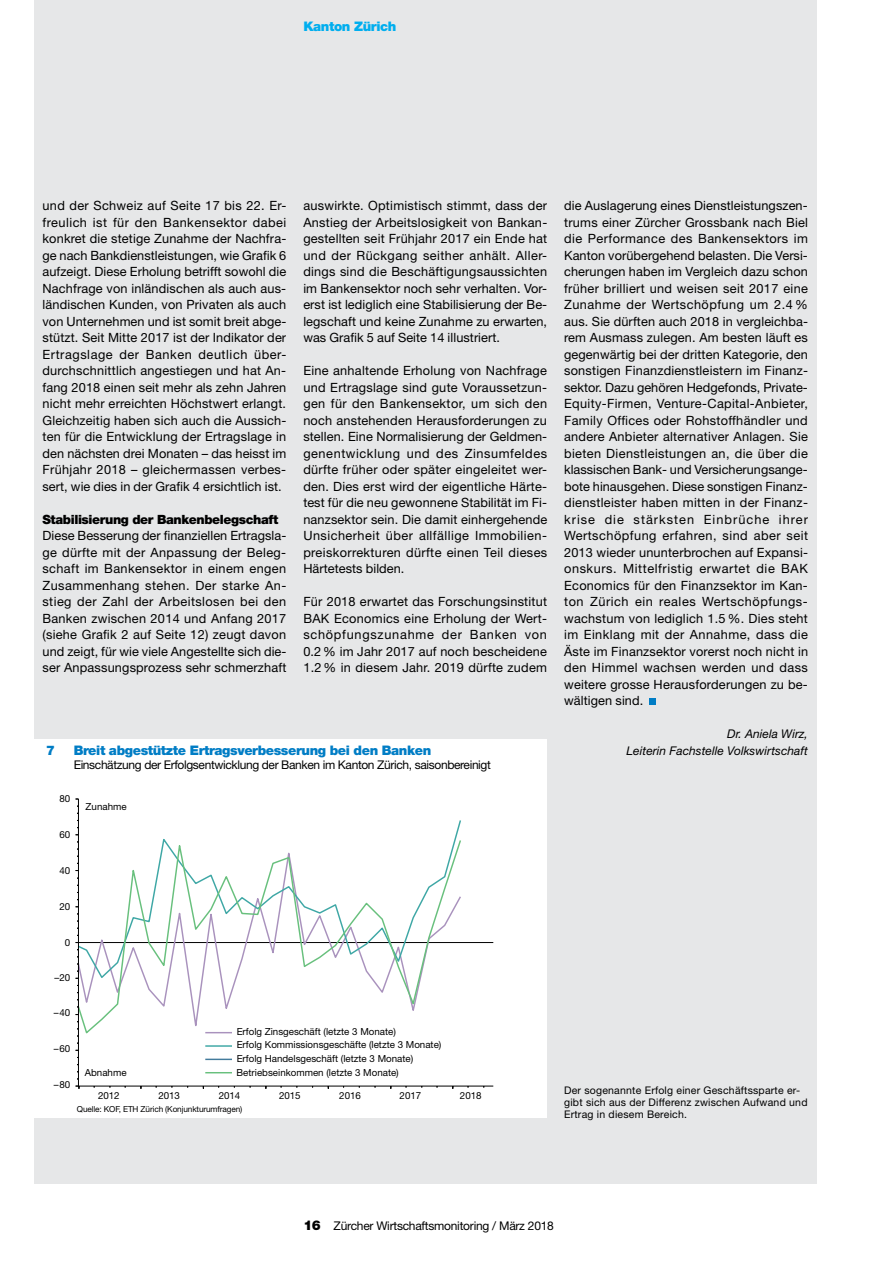
<style>
.page{position:relative;width:893px;height:1263px;background:#fff}
.page>*{position:absolute;margin:0;border:0;box-sizing:border-box;transform-origin:0 0}
.t1{font:900 13.2px "Helvetica Neue LT Std";letter-spacing:-.03em;color:#007dc5}
.t2{font:900 13.2px "Helvetica Neue LT Std";letter-spacing:-.03em;color:#00aeef}
.t3{font:12.75px/16.5px "Helvetica Neue LT Std";letter-spacing:.015em;color:#000;text-align:justify}
.t4{font:900 12.75px "Helvetica Neue LT Std";letter-spacing:-.03em;color:#000}
.t5{font:12px "Helvetica Neue LT Std";letter-spacing:-.03em;color:#000}
.t6{font:italic 12px/16.5px "Helvetica Neue LT Std";letter-spacing:.005em;color:#000;text-align:right}
.t7{font:10.5px/12px "Helvetica Neue LT Std";letter-spacing:.02em;color:#000}
.t8{font:9.75px "Helvetica Neue LT Std";color:#000}
.t9{font:8.25px "Helvetica Neue LT Std";letter-spacing:-.015em;color:#000}
.s1{font-weight:900;font-size:13.5px}
</style>
<div class="page">
<div style="left:34px;top:0;width:782px;height:1184px;background:#e6e7e8"></div>
<svg style="left:650px;top:699px;width:6px;height:6px"></svg>
<div style="left:32px;top:739px;width:515px;height:379px;background:#fff"></div>
<hr style="left:78px;top:942px;width:415px;height:1px;background:#000">
<svg style="left:79px;top:837px;width:383px;height:197px"></svg>
<hr style="left:78px;top:1086px;width:415px;height:1px;background:#000">
<hr style="left:78px;top:799px;width:1px;height:287px;background:#000">
<svg style="left:205px;top:1032px;width:27px;height:1px"></svg>
<hr style="left:205px;top:1045px;width:27px;height:2px;background:#3ea7a5">
<svg style="left:205px;top:1059px;width:27px;height:1px"></svg>
<svg style="left:205px;top:1072px;width:27px;height:1px"></svg>
<p class="t2" style="left:303px;top:18px;width:95px">Kanton Zürich</p>
<p class="t3" style="left:43px;top:197px;width:245px">und der Schweiz auf Seite 17 bis 22. Er&shy;freulich ist für den Bankensektor dabei konkret die stetige Zunahme der Nachfra&shy;ge nach Bankdienstleistungen, wie Grafik 6 aufzeigt. Diese Erholung betrifft sowohl die Nachfrage von inländischen als auch aus&shy;ländischen Kunden, von Privaten als auch von Unternehmen und ist somit breit abge&shy;stützt. Seit Mitte 2017 ist der Indikator der Ertragslage der Banken deutlich über&shy;durchschnittlich angestiegen und hat An&shy;fang 2018 einen seit mehr als zehn Jahren nicht mehr erreichten Höchstwert erlangt.<br>Gleichzeitig haben sich auch die Aussich&shy;ten für die Entwicklung der Ertragslage in den nächsten drei Monaten – das heisst im Frühjahr 2018 – gleichermassen verbes&shy;sert, wie dies in der Grafik 4 ersichtlich ist.</p>
<p class="t4" style="left:43px;top:511px;width:237px">Stabilisierung der Bankenbelegschaft</p>
<p class="t3" style="left:43px;top:527px;width:245px">Diese Besserung der finanziellen Ertragsla&shy;ge dürfte mit der Anpassung der Beleg&shy;schaft im Bankensektor in einem engen Zusammenhang stehen. Der starke An&shy;stieg der Zahl der Arbeitslosen bei den Banken zwischen 2014 und Anfang 2017 (siehe Grafik 2 auf Seite 12) zeugt davon und zeigt, für wie viele Angestellte sich die&shy;ser Anpassungsprozess sehr schmerzhaft</p>
<p class="t3" style="left:303px;top:197px;width:245px">auswirkte. Optimistisch stimmt, dass der Anstieg der Arbeitslosigkeit von Bankan&shy;gestellten seit Frühjahr 2017 ein Ende hat und der Rückgang seither anhält. Aller&shy;dings sind die Beschäftigungsaussichten im Bankensektor noch sehr verhalten. Vor&shy;erst ist lediglich eine Stabilisierung der Be&shy;legschaft und keine Zunahme zu erwarten, was Grafik 5 auf Seite 14 illustriert.</p>
<p class="t3" style="left:303px;top:362px;width:245px">Eine anhaltende Erholung von Nachfrage und Ertragslage sind gute Voraussetzun&shy;gen für den Bankensektor, um sich den noch anstehenden Herausforderungen zu stellen. Eine Normalisierung der Geldmen&shy;genentwicklung und des Zinsumfeldes dürfte früher oder später eingeleitet wer&shy;den. Dies erst wird der eigentliche Härte&shy;test für die neu gewonnene Stabilität im Fi&shy;nanzsektor sein. Die damit einhergehende Unsicherheit über allfällige Immobilien&shy;preiskorrekturen dürfte einen Teil dieses Härtetests bilden.</p>
<p class="t3" style="left:303px;top:593px;width:245px">Für 2018 erwartet das Forschungsinstitut BAK Economics eine Erholung der Wert&shy;schöpfungszunahme der Banken von 0.2% im Jahr 2017 auf noch bescheidene 1.2% in diesem Jahr. 2019 dürfte zudem</p>
<p class="t1" style="left:46px;top:742px;width:10px">7</p>
<p class="t1" style="left:74px;top:742px;width:359px">Breit abgestützte Ertragsverbesserung bei den Banken</p>
<p class="t5" style="left:74px;top:757px;width:419px">Einschätzung der Erfolgsentwicklung der Banken im Kanton Zürich, saisonbereinigt</p>
<p class="t8" style="left:59px;top:793px;width:12px">80</p>
<p class="t8" style="left:59px;top:829px;width:12px">60</p>
<p class="t8" style="left:59px;top:864px;width:12px">40</p>
<p class="t8" style="left:86px;top:801px;width:43px">Zunahme</p>
<p class="t8" style="left:59px;top:900px;width:12px">20</p>
<p class="t8" style="left:65px;top:936px;width:7px">0</p>
<p class="t8" style="left:55px;top:971px;width:17px">–20</p>
<p class="t8" style="left:54px;top:1007px;width:18px">–40</p>
<p class="t8" style="left:54px;top:1043px;width:18px">–60</p>
<p class="t8" style="left:54px;top:1079px;width:18px">–80</p>
<p class="t8" style="left:237px;top:1025px;width:161px">Erfolg Zinsgeschäft (letzte 3 Monate)</p>
<p class="t8" style="left:237px;top:1053px;width:178px">Erfolg Handelsgeschäft (letzte 3 Monate)</p>
<p class="t8" style="left:237px;top:1039px;width:206px">Erfolg Kommissionsgeschäfte (letzte 3 Monate)</p>
<p class="t8" style="left:237px;top:1067px;width:164px">Betriebseinkommen (letzte 3 Monate)</p>
<p class="t8" style="left:85px;top:1067px;width:43px">Abnahme</p>
<p class="t8" style="left:98px;top:1089px;width:23px">2012</p>
<p class="t8" style="left:158px;top:1089px;width:23px">2013</p>
<p class="t8" style="left:219px;top:1089px;width:23px">2014</p>
<p class="t8" style="left:279px;top:1089px;width:23px">2015</p>
<p class="t8" style="left:339px;top:1090px;width:23px">2016</p>
<p class="t8" style="left:400px;top:1090px;width:23px">2017</p>
<p class="t8" style="left:460px;top:1090px;width:23px">2018</p>
<p class="t9" style="left:77px;top:1104px;width:167px">Quelle: KOF, ETH Zürich (Konjunkturumfragen)</p>
<p class="t3" style="left:564px;top:197px;width:245px;text-align:left">die Auslagerung eines Dienstleistungszen&shy;trums einer Zürcher Grossbank nach Biel die Performance des Bankensektors im Kanton vorübergehend belasten. Die Versi&shy;cherungen haben im Vergleich dazu schon früher brilliert und weisen seit 2017 eine Zunahme der Wertschöpfung um 2.4 % aus. Sie dürften auch 2018 in vergleichba&shy;rem Ausmass zulegen. Am besten läuft es gegenwärtig bei der dritten Kategorie, den sonstigen Finanzdienstleistern im Finanz&shy;sektor. Dazu gehören Hedgefonds, Private-Equity-Firmen, Venture-Capital-Anbieter, Family Offices oder Rohstoffhändler und andere Anbieter alternativer Anlagen. Sie bieten Dienstleistungen an, die über die klassischen Bank- und Versicherungsange&shy;bote hinausgehen. Diese sonstigen Finanz&shy;dienstleister haben mitten in der Finanz&shy;krise die stärksten Einbrüche ihrer Wertschöpfung erfahren, sind aber seit 2013 wieder ununterbrochen auf Expansi&shy;onskurs. Mittelfristig erwartet die BAK Economics für den Finanzsektor im Kan&shy;ton Zürich ein reales Wertschöpfungs&shy;wachstum von lediglich 1.5 %. Dies steht im Einklang mit der Annahme, dass die Äste im Finanzsektor vorerst noch nicht in den Himmel wachsen werden und dass weitere grosse Herausforderungen zu be&shy;wältigen sind.</p>
<p class="t6" style="left:627px;top:725px;width:183px">Dr. Aniela Wirz,<br>Leiterin Fachstelle Volkswirtschaft</p>
<p class="t7" style="left:564px;top:1084px;width:245px">Der sogenannte Erfolg einer Geschäftssparte er&shy;gibt sich aus der Differenz zwischen Aufwand und<br>Ertrag in diesem Bereich.</p>
<p class="t5" style="left:303px;top:1219px;width:252px"><span class="s1">16</span> Zürcher Wirtschaftsmonitoring / März 2018</p>
</div>
